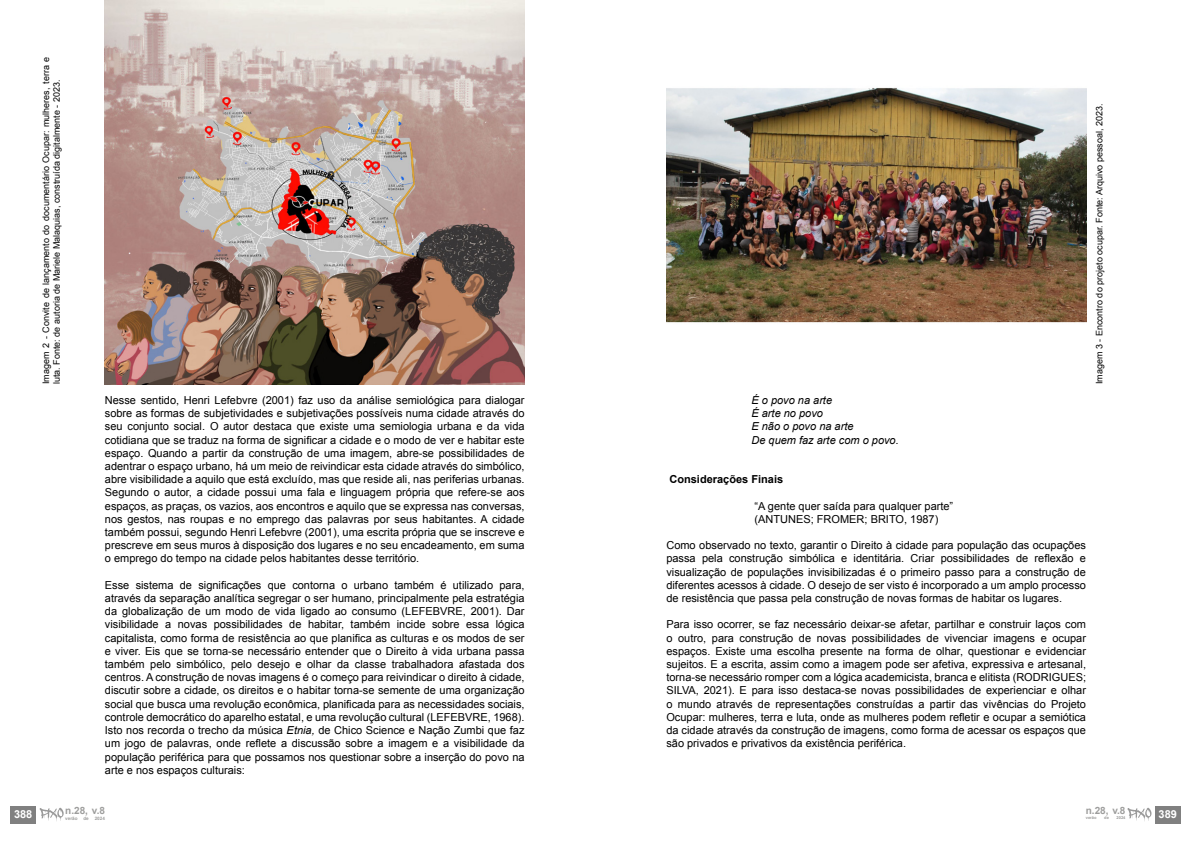
<style>
.page{position:relative;width:1191px;height:842px;background:#fff}
.page>*{position:absolute;margin:0;border:0;box-sizing:border-box;transform-origin:0 0}
.t1{font:11px/13.2px "Arial";color:#000;text-align:justify}
.t2{font:italic 11px/13.2px "Arial";color:#000}
.t3{font:700 11px "Arial";color:#000}
.t4{font:700 11px "Arial";color:#fff}
.t5{font:700 10px "Arial";color:#9d9d9c}
.t6{font:9px/10.8px "Arial";color:#000}
.t7{font:700 4.6px "Arial";color:#9d9d9c}
.t8{font:700 4px "Arial";color:#9d9d9c}
.s1{font-style:italic}
</style>
<div class="page">
<img style="left:105px;top:0;width:419px;height:384px">
<img style="left:666px;top:87px;width:420px;height:236px">
<div style="left:11px;top:806px;width:25px;height:17px;background:#808080"></div>
<svg style="left:40px;top:808px;width:24px;height:13px"></svg>
<div style="left:1155px;top:806px;width:25px;height:17px;background:#808080"></div>
<svg style="left:1127px;top:808px;width:24px;height:13px"></svg>
<p class="t6" style="left:41px;top:384px;width:329px;rotate:-90deg">Imagem 2 - Convite de lançamento do documentário Ocupar: mulheres, terra e luta. Fonte: de autoria de Mariele Malaquias, construída digitalmente - 2023.</p>
<p class="t1" style="left:105px;top:394px;width:421px">Nesse sentido, Henri Lefebvre (2001) faz uso da análise semiológica para dialogar sobre as formas de subjetividades e subjetivações possíveis numa cidade através do seu conjunto social. O autor destaca que existe uma semiologia urbana e da vida cotidiana que se traduz na forma de significar a cidade e o modo de ver e habitar este espaço. Quando a partir da construção de uma imagem, abre-se possibilidades de adentrar o espaço urbano, há um meio de reivindicar esta cidade através do simbólico, abre visibilidade a aquilo que está excluído, mas que reside ali, nas periferias urbanas.<br>Segundo o autor, a cidade possui uma fala e linguagem própria que refere-se aos espaços, as praças, os vazios, aos encontros e aquilo que se expressa nas conversas, nos gestos, nas roupas e no emprego das palavras por seus habitantes. A cidade também possui, segundo Henri Lefebvre (2001), uma escrita própria que se inscreve e prescreve em seus muros à disposição dos lugares e no seu encadeamento, em suma o emprego do tempo na cidade pelos habitantes desse território.</p>
<p class="t1" style="left:105px;top:578px;width:421px">Esse sistema de significações que contorna o urbano também é utilizado para, através da separação analítica segregar o ser humano, principalmente pela estratégia da globalização de um modo de vida ligado ao consumo (LEFEBVRE, 2001). Dar visibilidade a novas possibilidades de habitar, também incide sobre essa lógica capitalista, como forma de resistência ao que planifica as culturas e os modos de ser e viver. Eis que se torna-se necessário entender que o Direito à vida urbana passa também pelo simbólico, pelo desejo e olhar da classe trabalhadora afastada dos centros. A construção de novas imagens é o começo para reivindicar o direito à cidade, discutir sobre a cidade, os direitos e o habitar torna-se semente de uma organização social que busca uma revolução econômica, planificada para as necessidades sociais, controle democrático do aparelho estatal, e uma revolução cultural (LEFEBVRE, 1968).<br>Isto nos recorda o trecho da música <span class="s1">Etnia,</span> de Chico Science e Nação Zumbi que faz um jogo de palavras, onde reflete a discussão sobre a imagem e a visibilidade da população periférica para que possamos nos questionar sobre a inserção do povo na arte e nos espaços culturais:</p>
<p class="t4" style="left:14px;top:807px;width:20px">388</p>
<p class="t5" style="left:65px;top:804px;width:41px">n.28, v.8</p>
<p class="t7" style="left:65px;top:815px;width:14px">verão</p>
<p class="t7" style="left:83px;top:815px;width:7px">de</p>
<p class="t7" style="left:95px;top:815px;width:12px">2024</p>
<p class="t2" style="left:751px;top:394px;width:149px">É o povo na arte<br>É arte no povo<br>E não o povo na arte<br>De quem faz arte com o povo.</p>
<p class="t3" style="left:669px;top:472px;width:115px">Considerações Finais</p>
<p class="t1" style="left:754px;top:499px;width:200px">“A gente quer saída para qualquer parte” (ANTUNES; FROMER; BRITO, 1987)</p>
<p class="t1" style="left:666px;top:539px;width:421px">Como observado no texto, garantir o Direito à cidade para população das ocupações passa pela construção simbólica e identitária. Criar possibilidades de reflexão e visualização de populações invisibilizadas é o primeiro passo para a construção de diferentes acessos à cidade. O desejo de ser visto é incorporado a um amplo processo de resistência que passa pela construção de novas formas de habitar os lugares.</p>
<p class="t1" style="left:666px;top:618px;width:421px">Para isso ocorrer, se faz necessário deixar-se afetar, partilhar e construir laços com o outro, para construção de novas possibilidades de vivenciar imagens e ocupar espaços. Existe uma escolha presente na forma de olhar, questionar e evidenciar sujeitos. E a escrita, assim como a imagem pode ser afetiva, expressiva e artesanal, torna-se necessário romper com a lógica academicista, branca e elitista (RODRIGUES; SILVA, 2021). E para isso destaca-se novas possibilidades de experienciar e olhar o mundo através de representações construídas a partir das vivências do Projeto Ocupar: mulheres, terra e luta, onde as mulheres podem refletir e ocupar a semiótica da cidade através da construção de imagens, como forma de acessar os espaços que são privados e privativos da existência periférica.</p>
<p class="t6" style="left:1094px;top:384px;width:282px;rotate:-90deg">Imagem 3 - Encontro do projeto ocupar. Fonte: Arquivo pessoal, 2023.</p>
<p class="t5" style="left:1085px;top:804px;width:41px">n.28, v.8</p>
<p class="t8" style="left:1085px;top:815px;width:12px">verão</p>
<p class="t8" style="left:1104px;top:815px;width:6px">de</p>
<p class="t8" style="left:1116px;top:815px;width:10px">2024</p>
<p class="t4" style="left:1158px;top:807px;width:20px">389</p>
</div>
